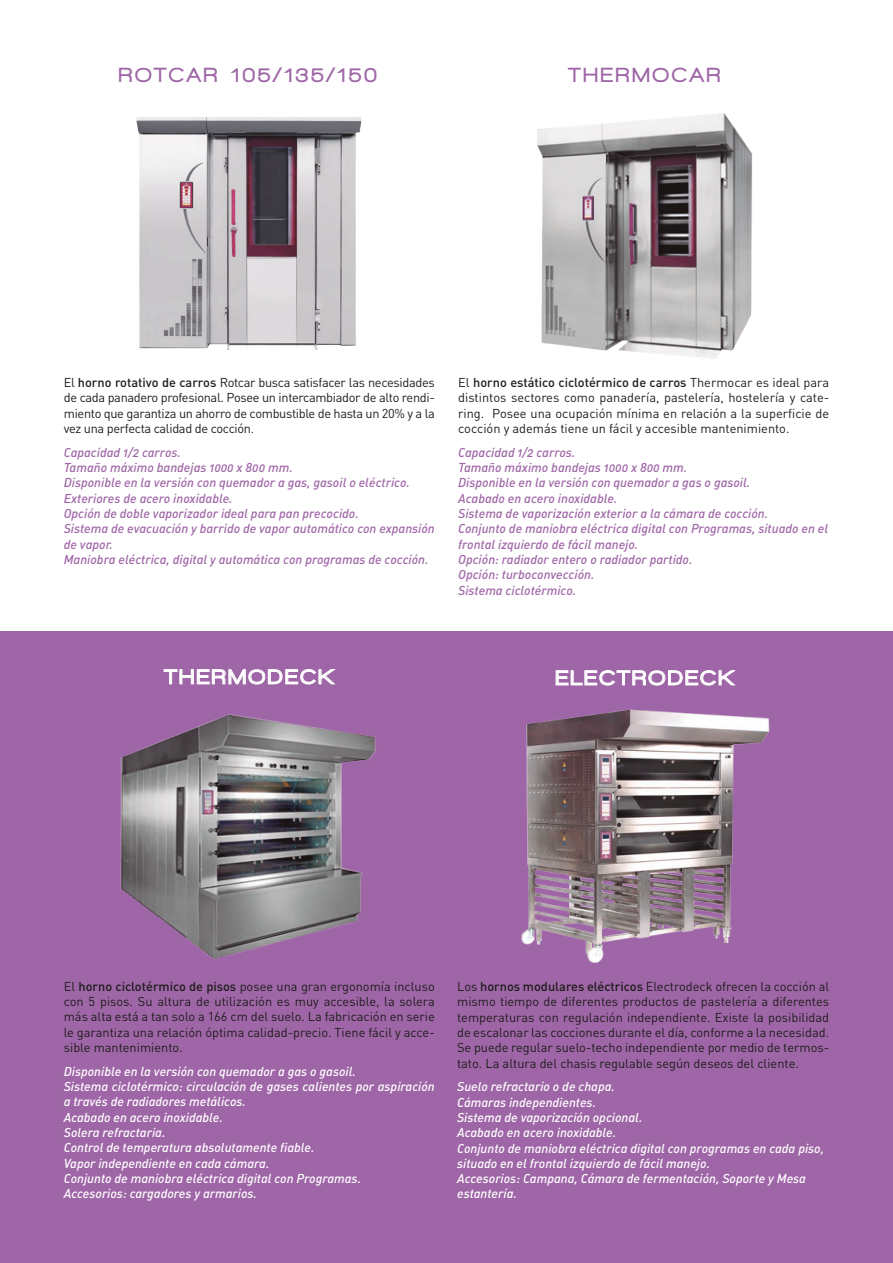
<style>
.page{position:relative;width:893px;height:1263px;background:#fff}
.page>*{position:absolute;margin:0;border:0;box-sizing:border-box;transform-origin:0 0}
.t1{font:900 21px "Walkway";letter-spacing:.15em;color:#9f66a7}
.t2{font:900 21px "Walkway";letter-spacing:.15em;color:#fff}
.t3{font:12.75px/15.3px "DIN Pro";color:#1d1d1b;text-align:justify}
.t4{font:12.75px/15.3px "DIN Medium Italic Alt";color:#9f66a7}
.t5{font:12.75px/15.3px "DIN Medium Italic Alt";color:#fff}
.s1{font-weight:500}
</style>
<div class="page">
<div style="left:0;top:631px;width:893px;height:632px;background:#9f66a7"></div>
<svg style="left:163px;top:669px;width:173px;height:16px"></svg>
<img style="left:120px;top:714px;width:256px;height:245px">
<svg style="left:555px;top:670px;width:181px;height:16px"></svg>
<img style="left:521px;top:709px;width:249px;height:254px">
<img style="left:136px;top:118px;width:226px;height:232px">
<img style="left:537px;top:113px;width:215px;height:246px">
<p class="t1" style="left:119px;top:64px;width:260px">ROTCAR 105/135/150</p>
<p class="t1" style="left:569px;top:64px;width:153px">THERMOCAR</p>
<p class="t3" style="left:64px;top:374px;width:373px">El <span class="s1">horno rotativo de carros</span> Rotcar busca satisfacer las necesidades de cada panadero profesional. Posee un intercambiador de alto rendi&shy;miento que garantiza un ahorro de combustible de hasta un 20% y a la vez una perfecta calidad de cocción.</p>
<p class="t4" style="left:64px;top:444px;width:119px">Capacidad 1/2 carros.</p>
<p class="t4" style="left:64px;top:459px;width:230px">Tamaño máximo bandejas 1000 x 800 mm.</p>
<p class="t4" style="left:64px;top:475px;width:348px">Disponible en la versión con quemador a gas, gasoil o eléctrico.</p>
<p class="t4" style="left:64px;top:490px;width:170px">Exteriores de acero inoxidable.</p>
<p class="t4" style="left:64px;top:505px;width:297px">Opción de doble vaporizador ideal para pan precocido.</p>
<p class="t4" style="left:64px;top:521px;width:373px">Sistema de evacuación y barrido de vapor automático con expansión de vapor.</p>
<p class="t4" style="left:64px;top:551px;width:366px">Maniobra eléctrica, digital y automática con programas de cocción.</p>
<p class="t3" style="left:458px;top:374px;width:372px">El <span class="s1">horno estático ciclotérmico de carros</span> Thermocar es ideal para distintos sectores como panadería, pastelería, hostelería y cate&shy;ring. Posee una ocupación mínima en relación a la superficie de cocción y además tiene un fácil y accesible mantenimiento.</p>
<p class="t4" style="left:458px;top:444px;width:119px">Capacidad 1/2 carros.</p>
<p class="t4" style="left:458px;top:459px;width:230px">Tamaño máximo bandejas 1000 x 800 mm.</p>
<p class="t4" style="left:458px;top:475px;width:294px">Disponible en la versión con quemador a gas o gasoil.</p>
<p class="t4" style="left:458px;top:490px;width:161px">Acabado en acero inoxidable.</p>
<p class="t4" style="left:458px;top:505px;width:312px">Sistema de vaporización exterior a la cámara de cocción.</p>
<p class="t4" style="left:458px;top:521px;width:372px">Conjunto de maniobra eléctrica digital con Programas, situado en el frontal izquierdo de fácil manejo.</p>
<p class="t4" style="left:458px;top:551px;width:236px">Opción: radiador entero o radiador partido.</p>
<p class="t4" style="left:458px;top:567px;width:138px">Opción: turboconvección.</p>
<p class="t4" style="left:458px;top:582px;width:120px">Sistema ciclotérmico.</p>
<p class="t2" style="left:165px;top:665px;width:169px">THERMODECK</p>
<p class="t2" style="left:556px;top:666px;width:179px">ELECTRODECK</p>
<p class="t3" style="left:64px;top:978px;width:373px">El <span class="s1">horno ciclotérmico de pisos</span> posee una gran ergonomía incluso con 5 pisos. Su altura de utilización es muy accesible, la solera más alta está a tan solo a 166 cm del suelo. La fabricación en serie le garantiza una relación óptima calidad-precio. Tiene fácil y acce&shy;sible mantenimiento.</p>
<p class="t5" style="left:64px;top:1063px;width:294px">Disponible en la versión con quemador a gas o gasoil.</p>
<p class="t5" style="left:64px;top:1078px;width:373px">Sistema ciclotérmico: circulación de gases calientes por aspiración a través de radiadores metálicos.</p>
<p class="t5" style="left:64px;top:1109px;width:161px">Acabado en acero inoxidable.</p>
<p class="t5" style="left:64px;top:1124px;width:103px">Solera refractaria.</p>
<p class="t5" style="left:64px;top:1139px;width:252px">Control de temperatura absolutamente fiable.</p>
<p class="t5" style="left:64px;top:1155px;width:207px">Vapor independiente en cada cámara.</p>
<p class="t5" style="left:64px;top:1170px;width:299px">Conjunto de maniobra eléctrica digital con Programas.</p>
<p class="t5" style="left:64px;top:1185px;width:195px">Accesorios: cargadores y armarios.</p>
<p class="t3" style="left:457px;top:978px;width:374px">Los <span class="s1">hornos modulares eléctricos</span> Electrodeck ofrecen la cocción al mismo tiempo de diferentes productos de pastelería a diferentes temperaturas con regulación independiente. Existe la posibilidad de escalonar las cocciones durante el día, conforme a la necesidad.<br>Se puede regular suelo-techo independiente por medio de termos&shy;tato. La altura del chasis regulable según deseos del cliente.</p>
<p class="t5" style="left:457px;top:1079px;width:159px">Suelo refractario o de chapa.</p>
<p class="t5" style="left:457px;top:1094px;width:140px">Cámaras independientes.</p>
<p class="t5" style="left:457px;top:1109px;width:187px">Sistema de vaporización opcional.</p>
<p class="t5" style="left:457px;top:1124px;width:161px">Acabado en acero inoxidable.</p>
<p class="t5" style="left:457px;top:1140px;width:368px">Conjunto de maniobra eléctrica digital con programas en cada piso, situado en el frontal izquierdo de fácil manejo.</p>
<p class="t5" style="left:457px;top:1170px;width:350px">Accesorios: Campana, Cámara de fermentación, Soporte y Mesa estantería.</p>
</div>
